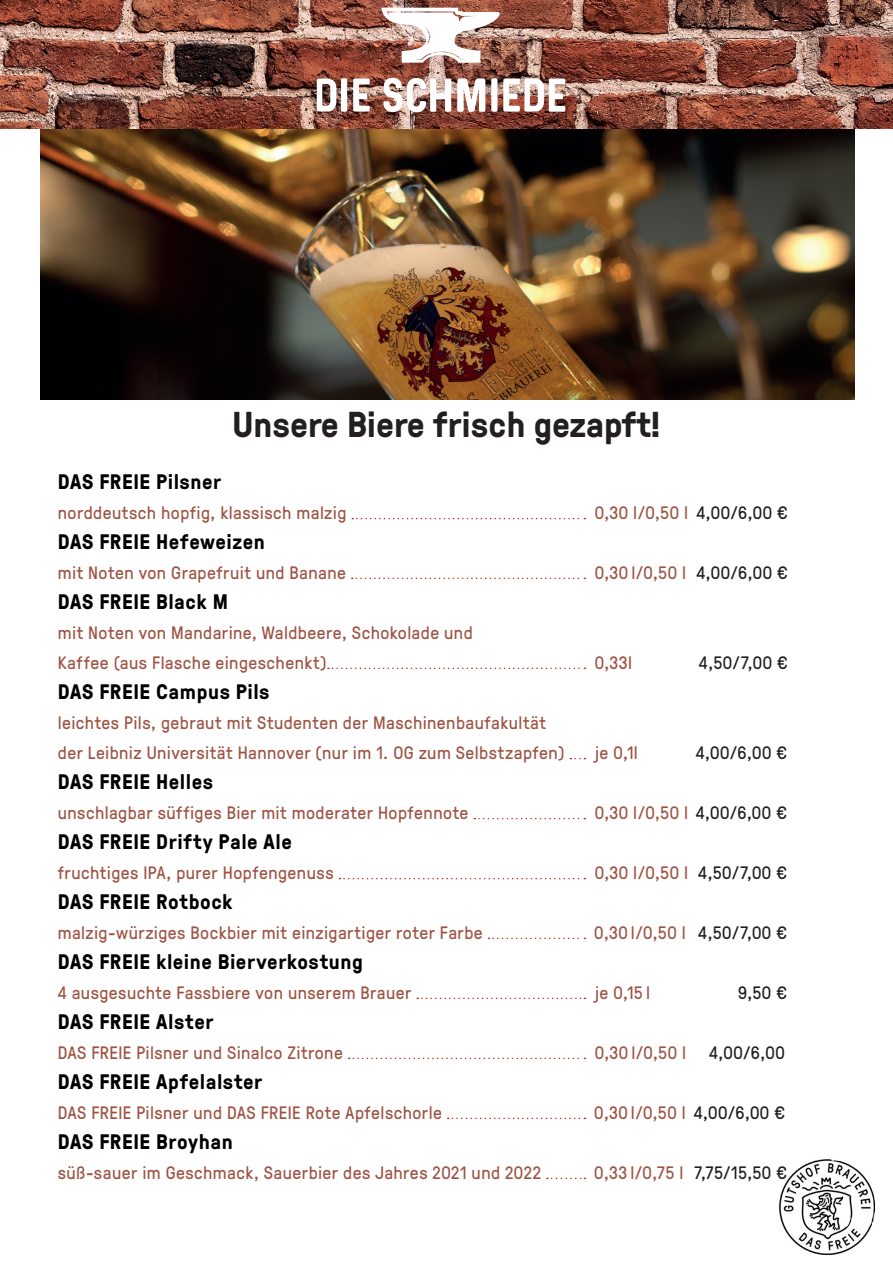
<style>
.page{position:relative;width:893px;height:1263px;background:#fff}
.page>*{position:absolute;margin:0;border:0;box-sizing:border-box;transform-origin:0 0}
.t1{font:700 36px "GT Pressura";color:#231f20}
.t2{font:700 21px "GT Pressura";letter-spacing:.025em;color:#000}
.t3{font:18px/30px "GT Pressura";letter-spacing:.025em;color:#9e5444}
.t4{font:18px "GT Pressura";letter-spacing:.035em;color:#231f20}
.s1{color:#231f20}
</style>
<div class="page">
<svg style="left:352px;top:518px;width:233px;height:1px"></svg>
<svg style="left:352px;top:578px;width:233px;height:1px"></svg>
<svg style="left:328px;top:668px;width:257px;height:1px"></svg>
<svg style="left:474px;top:818px;width:111px;height:1px"></svg>
<svg style="left:339px;top:878px;width:246px;height:1px"></svg>
<svg style="left:488px;top:938px;width:97px;height:1px"></svg>
<svg style="left:417px;top:998px;width:168px;height:1px"></svg>
<svg style="left:349px;top:1058px;width:236px;height:1px"></svg>
<svg style="left:448px;top:1118px;width:137px;height:1px"></svg>
<svg style="left:547px;top:1178px;width:38px;height:1px"></svg>
<img style="left:41px;top:129px;width:814px;height:270px">
<img style="left:780px;top:1159px;width:94px;height:95px">
<img style="left:0;top:0;width:893px;height:129px">
<svg style="left:457px;top:78px;width:28px;height:34px"></svg>
<svg style="left:503px;top:78px;width:62px;height:34px"></svg>
<svg style="left:353px;top:79px;width:17px;height:33px"></svg>
<svg style="left:383px;top:78px;width:68px;height:36px"></svg>
<svg style="left:317px;top:78px;width:30px;height:34px"></svg>
<svg style="left:491px;top:78px;width:6px;height:34px"></svg>
<img style="left:381px;top:8px;width:119px;height:55px">
<h1 class="t1" style="left:233px;top:398px;width:429px">Unsere Biere frisch gezapft!</h1>
<p class="t2" style="left:58px;top:466px;width:165px">DAS FREIE Pilsner</p>
<p class="t3" style="left:58px;top:497px;width:290px">norddeutsch hopfig, klassisch malzig</p>
<p class="t3" style="left:595px;top:497px;width:95px">0,30 l/0,50 l</p>
<p class="t2" style="left:58px;top:526px;width:209px">DAS FREIE Hefeweizen</p>
<p class="t3" style="left:58px;top:557px;width:290px">mit Noten von Grapefruit und Banane</p>
<p class="t3" style="left:595px;top:557px;width:93px">0,30 l/0,50 l</p>
<p class="t2" style="left:58px;top:586px;width:172px">DAS FREIE Black M</p>
<p class="t3" style="left:58px;top:617px;width:416px">mit Noten von Mandarine, Waldbeere, Schokolade und<br>Kaffee (aus Flasche eingeschenkt)</p>
<p class="t3" style="left:595px;top:647px;width:39px">0,33l</p>
<p class="t2" style="left:58px;top:676px;width:213px">DAS FREIE Campus Pils</p>
<p class="t3" style="left:58px;top:707px;width:508px">leichtes Pils, gebraut mit Studenten der Maschinenbaufakultät der Leibniz Universität Hannover (nur im 1. OG zum Selbstzapfen)</p>
<p class="t3" style="left:595px;top:737px;width:45px">je 0,1l</p>
<p class="t4" style="left:696px;top:500px;width:92px">4,00/6,00 €</p>
<p class="t4" style="left:696px;top:560px;width:92px">4,00/6,00 €</p>
<p class="t4" style="left:699px;top:650px;width:90px">4,50/7,00 €</p>
<p class="t4" style="left:696px;top:740px;width:92px">4,00/6,00 €</p>
<p class="t2" style="left:58px;top:766px;width:157px">DAS FREIE Helles</p>
<p class="t3" style="left:58px;top:797px;width:412px">unschlagbar süffiges Bier mit moderater Hopfennote</p>
<p class="t3" style="left:595px;top:797px;width:193px">0,30 l/0,50 l <span class="s1">4,00/6,00 €</span></p>
<p class="t2" style="left:58px;top:826px;width:236px">DAS FREIE Drifty Pale Ale</p>
<p class="t3" style="left:58px;top:857px;width:277px">fruchtiges IPA, purer Hopfengenuss</p>
<p class="t3" style="left:595px;top:857px;width:95px">0,30 l/0,50 l</p>
<p class="t2" style="left:58px;top:886px;width:176px">DAS FREIE Rotbock</p>
<p class="t3" style="left:58px;top:917px;width:426px">malzig-würziges Bockbier mit einzigartiger roter Farbe</p>
<p class="t3" style="left:594px;top:917px;width:93px">0,30 l/0,50 l</p>
<p class="t2" style="left:58px;top:946px;width:307px">DAS FREIE kleine Bierverkostung</p>
<p class="t3" style="left:58px;top:977px;width:355px">4 ausgesuchte Fassbiere von unserem Brauer</p>
<p class="t3" style="left:595px;top:977px;width:57px">je 0,15 l</p>
<p class="t2" style="left:58px;top:1006px;width:157px">DAS FREIE Alster</p>
<p class="t3" style="left:58px;top:1037px;width:287px">DAS FREIE Pilsner und Sinalco Zitrone</p>
<p class="t3" style="left:595px;top:1037px;width:93px">0,30 l/0,50 l</p>
<p class="t2" style="left:58px;top:1066px;width:206px">DAS FREIE Apfelalster</p>
<p class="t3" style="left:58px;top:1097px;width:386px">DAS FREIE Pilsner und DAS FREIE Rote Apfelschorle</p>
<p class="t3" style="left:594px;top:1097px;width:192px">0,30 l/0,50 l <span class="s1">4,00/6,00 €</span></p>
<p class="t2" style="left:58px;top:1126px;width:176px">DAS FREIE Broyhan</p>
<p class="t3" style="left:58px;top:1157px;width:485px">süß-sauer im Geschmack, Sauerbier des Jahres 2021 und 2022</p>
<p class="t3" style="left:594px;top:1157px;width:91px">0,33 l/0,75 l</p>
<p class="t4" style="left:698px;top:860px;width:90px">4,50/7,00 €</p>
<p class="t4" style="left:698px;top:920px;width:90px">4,50/7,00 €</p>
<p class="t4" style="left:738px;top:980px;width:50px">9,50 €</p>
<p class="t4" style="left:709px;top:1040px;width:77px">4,00/6,00</p>
<p class="t4" style="left:694px;top:1160px;width:94px">7,75/15,50 €</p>
</div>
